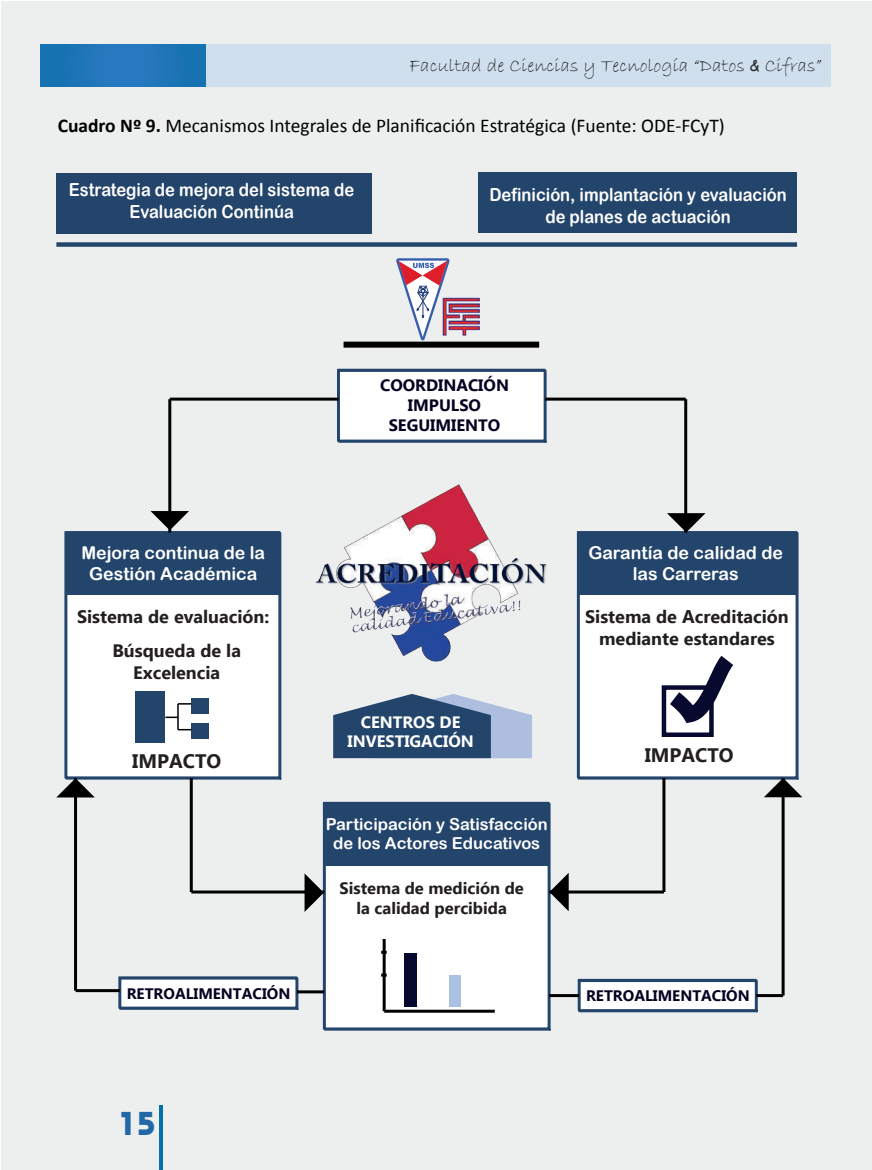
<style>
.page{position:relative;width:872px;height:1170px;background:#fff}
.page>*{position:absolute;margin:0;border:0;box-sizing:border-box;transform-origin:0 0}
.t1{font:700 33px "Bauhaus Std";color:#2267a6}
.t2{font:19.5px "Calibri";color:#000}
.t3{font:19.5px "Bradley Hand ITC";color:#222325}
.t4{font:700 19.5px "Ebrima";color:#231f20}
.t5{font:18px/21.6px "Arial Rounded MT Bold";color:#fff;text-align:center;scale:.92 1}
.t6{font:700 18px/21.6px "Ebrima";color:#231f20;text-align:center}
.t7{font:17.7px/21.3px "Arial Rounded MT Bold";color:#fff;text-align:center}
.t8{font:16.5px/19.8px "Arial Rounded MT Bold";color:#fff;text-align:center}
.t9{font:700 16.5px/19.8px "Ebrima";color:#231f20;text-align:center}
.t10{font:700 16.5px/19.8px "Ebrima";color:#040221;text-align:center}
.t11{font:700 16.5px/19.8px "Ebrima";color:#fff;text-align:center}
.t12{font:700 15.15px "Ebrima";color:#040221}
.s1{font-family:"Comic Sans MS";font-size:15px}
.s2{font-weight:700}
</style>
<div class="page">
<div style="left:2px;top:1px;width:870px;height:1168px;background:#edefef"></div>
<div style="left:41px;top:44px;width:166px;height:43px;background:#1f75b8"></div>
<div style="left:206px;top:44px;width:624px;height:43px;background:#cfdfee"></div>
<hr style="left:159px;top:1105px;width:4px;height:64px;background:#0071a9">
<svg style="left:337px;top:368px;width:210px;height:75px;background:#e6eaee"></svg>
<svg style="left:577px;top:531px;width:222px;height:249px;background:#eef1f3"></svg>
<div style="left:578px;top:534px;width:219px;height:61px;background:#24456b"></div>
<div style="left:56px;top:242px;width:741px;height:5px;background:#24456b"></div>
<div style="left:56px;top:173px;width:315px;height:60px;background:#24456b"></div>
<div style="left:478px;top:172px;width:319px;height:61px;background:#24456b"></div>
<svg style="left:333px;top:736px;width:199px;height:22px;background:#405e82"></svg>
<svg style="left:64px;top:531px;width:218px;height:249px;background:#f0f2f5"></svg>
<div style="left:66px;top:534px;width:214px;height:61px;background:#24456b"></div>
<div style="left:135px;top:691px;width:30px;height:52px;background:#24456b"></div>
<div style="left:191px;top:697px;width:17px;height:16px;background:#24456b"></div>
<div style="left:191px;top:722px;width:17px;height:16px;background:#24456b"></div>
<hr style="left:177px;top:703px;width:2px;height:26px;background:#000">
<svg style="left:178px;top:703px;width:13px;height:1px"></svg>
<svg style="left:178px;top:728px;width:13px;height:2px"></svg>
<svg style="left:165px;top:716px;width:13px;height:2px"></svg>
<svg style="left:323px;top:801px;width:228px;height:230px;background:#eff1f4"></svg>
<div style="left:324px;top:804px;width:225px;height:61px;background:#24456b"></div>
<hr style="left:383px;top:938px;width:3px;height:73px;background:#000">
<hr style="left:384px;top:1009px;width:111px;height:3px;background:#000">
<div style="left:404px;top:952px;width:12px;height:54px;background:#07092e"></div>
<div style="left:449px;top:975px;width:11px;height:31px;background:#abc1e3"></div>
<div style="left:661px;top:685px;width:52px;height:52px;background:#fff;border:4px solid #07092e"></div>
<svg style="left:653px;top:639px;width:95px;height:92px;background:#cacbd2"></svg>
<svg style="left:118px;top:976px;width:181px;height:34px;background:#d0d7df"></svg>
<hr style="left:297px;top:990px;width:27px;height:3px;background:#000">
<svg style="left:577px;top:978px;width:182px;height:35px;background:#d1d8df"></svg>
<hr style="left:549px;top:993px;width:30px;height:3px;background:#000">
<hr style="left:756px;top:993px;width:27px;height:3px;background:#000">
<div style="left:343px;top:341px;width:196px;height:6px;background:#000"></div>
<hr style="left:170px;top:397px;width:168px;height:3px;background:#000">
<hr style="left:168px;top:399px;width:3px;height:133px;background:#000">
<svg style="left:150px;top:511px;width:39px;height:19px"></svg>
<hr style="left:74px;top:778px;width:3px;height:212px;background:#000">
<hr style="left:76px;top:989px;width:44px;height:3px;background:#000">
<svg style="left:57px;top:778px;width:38px;height:19px"></svg>
<hr style="left:190px;top:778px;width:3px;height:113px;background:#000">
<hr style="left:191px;top:890px;width:133px;height:3px;background:#000">
<svg style="left:304px;top:873px;width:20px;height:38px"></svg>
<hr style="left:662px;top:778px;width:3px;height:113px;background:#000">
<hr style="left:549px;top:890px;width:115px;height:3px;background:#000">
<svg style="left:549px;top:872px;width:19px;height:39px"></svg>
<hr style="left:781px;top:778px;width:3px;height:217px;background:#000">
<svg style="left:764px;top:778px;width:38px;height:19px"></svg>
<hr style="left:545px;top:397px;width:140px;height:3px;background:#000">
<hr style="left:684px;top:399px;width:3px;height:133px;background:#000">
<svg style="left:667px;top:513px;width:38px;height:19px"></svg>
<img style="left:315px;top:484px;width:232px;height:252px">
<img style="left:450px;top:297px;width:29px;height:38px">
<svg style="left:396px;top:258px;width:54px;height:83px"></svg>
<p class="t3" style="left:409px;top:53px;width:414px">Facultad de Ciencias y Tecnología “Datos <span class="s1">&amp;</span> Cifras”</p>
<p class="t2" style="left:58px;top:113px;width:668px"><span class="s2">Cuadro Nº 9.</span> Mecanismos Integrales de Planificación Estratégica (Fuente: ODE-FCyT)</p>
<p class="t5" style="left:69px;top:179px;width:312px">Estrategia de mejora del sistema de<br>Evaluación Continúa</p>
<p class="t5" style="left:489px;top:184px;width:325px">Definición, implantación y evaluación de planes de actuación</p>
<p class="t7" style="left:81px;top:541px;width:185px">Mejora continua de la<br>Gestión Académica</p>
<p class="t6" style="left:77px;top:600px;width:194px;line-height:33.9px">Sistema de evaluación:<br>Búsqueda de la</p>
<p class="t6" style="left:133px;top:662px;width:89px">Excelencia</p>
<p class="t4" style="left:132px;top:746px;width:90px">IMPACTO</p>
<p class="t10" style="left:380px;top:376px;width:130px">COORDINACIÓN<br>IMPULSO<br>SEGUIMIENTO</p>
<p class="t11" style="left:347px;top:712px;width:128px">CENTROS DE<br>INVESTIGACIÓN</p>
<p class="t8" style="left:326px;top:813px;width:223px">Participación y Satisfacción de los Actores Educativos</p>
<p class="t9" style="left:340px;top:878px;width:186px">Sistema de medición de la calidad percibida</p>
<p class="t7" style="left:588px;top:541px;width:196px">Garantía de calidad de las Carreras</p>
<p class="t6" style="left:585px;top:606px;width:205px">Sistema de Acreditación mediante estandares</p>
<p class="t4" style="left:644px;top:740px;width:90px">IMPACTO</p>
<p class="t12" style="left:127px;top:982px;width:165px">RETROALIMENTACIÓN</p>
<p class="t12" style="left:586px;top:984px;width:165px">RETROALIMENTACIÓN</p>
<h1 class="t1" style="left:119px;top:1103px;width:38px">15</h1>
</div>
